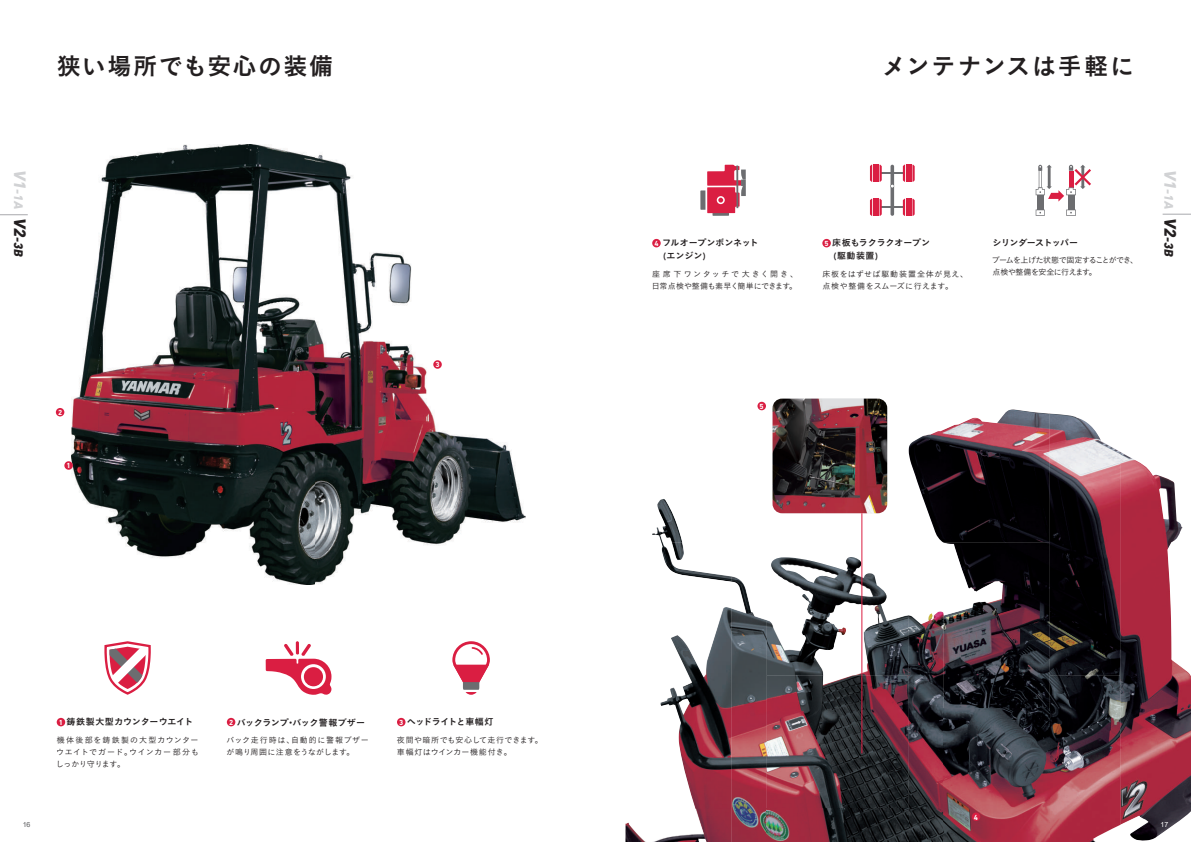
<style>
.page{position:relative;width:1191px;height:842px;background:#fff}
.page>*{position:absolute;margin:0;border:0;box-sizing:border-box;transform-origin:0 0}
.t1{font:24px "Koburina Go Std W6";letter-spacing:.06em;color:#231f20}
.t2{font:24px "Koburina Go Std W6";letter-spacing:.08em;color:#231f20}
.t3{font:italic 800 12.8px "DIN Next LT Pro";color:#d1d2d4}
.t4{font:italic 800 12.8px "DIN Next LT Pro";color:#231f20}
.t5{font:9px/13.5px "Koburina Go Std W6";letter-spacing:-.01em;color:#231f20}
.t6{font:9px "Koburina Go Std W6";letter-spacing:-.06em;color:#231f20}
.t7{font:9px "Koburina Go Std W6";letter-spacing:-.07em;color:#231f20}
.t8{font:8px/12px "Koburina Go Std W3";letter-spacing:.035em;color:#231f20}
.t9{font:8px/12px "Koburina Go Std W3";letter-spacing:.055em;color:#231f20}
.t10{font:8px/12px "Koburina Go Std W3";letter-spacing:-.07em;color:#231f20}
.t11{font:700 7.5px "DIN Next LT Pro";color:#fff}
.t12{font:7px "Arial";color:#57585a}
.t13{font:7px "Arial";color:#fff}
.s1{font-size:17px}
.s2{font-size:17px;color:#231f20}
.s3{color:#231f20}
.s4{font-family:"Avenir Next";font-weight:600}
</style>
<div class="page">
<img style="left:72px;top:145px;width:453px;height:439px">
<img style="left:908px;top:409px;width:141px;height:133px">
<img style="left:1049px;top:413px;width:71px;height:429px">
<img style="left:1120px;top:452px;width:71px;height:389px">
<img style="left:652px;top:499px;width:30px;height:43px">
<img style="left:661px;top:542px;width:70px;height:267px">
<img style="left:767px;top:557px;width:80px;height:118px">
<img style="left:943px;top:542px;width:106px;height:300px">
<img style="left:731px;top:576px;width:36px;height:266px">
<img style="left:908px;top:611px;width:35px;height:231px">
<img style="left:766px;top:675px;width:142px;height:167px">
<img style="left:625px;top:809px;width:106px;height:33px">
<img style="left:772px;top:399px;width:115px;height:114px">
<svg style="left:0;top:214px;width:28px;height:1px"></svg>
<svg style="left:1162px;top:214px;width:29px;height:1px"></svg>
<div style="left:64px;top:461px;width:9px;height:9px;background:#da1e42;border-radius:50%"></div>
<div style="left:56px;top:408px;width:8px;height:8px;background:#da1e42;border-radius:50%"></div>
<div style="left:652px;top:239px;width:8px;height:8px;background:#da1e42;border-radius:50%"></div>
<div style="left:822px;top:239px;width:9px;height:8px;background:#da1e42;border-radius:50%"></div>
<div style="left:971px;top:812px;width:9px;height:9px;background:#da1e42;border-radius:50%"></div>
<svg style="left:700px;top:165px;width:46px;height:51px"></svg>
<div style="left:433px;top:360px;width:9px;height:9px;background:#da1e42;border-radius:50%"></div>
<div style="left:57px;top:718px;width:8px;height:8px;background:#da1e42;border-radius:50%"></div>
<svg style="left:104px;top:641px;width:47px;height:54px"></svg>
<div style="left:227px;top:718px;width:8px;height:8px;background:#da1e42;border-radius:50%"></div>
<svg style="left:266px;top:641px;width:65px;height:54px"></svg>
<svg style="left:452px;top:641px;width:38px;height:54px"></svg>
<div style="left:397px;top:718px;width:8px;height:8px;background:#da1e42;border-radius:50%"></div>
<div style="left:1037px;top:195px;width:6px;height:15px;background:#6c6d70"></div>
<svg style="left:1035px;top:210px;width:9px;height:6px"></svg>
<div style="left:1067px;top:195px;width:7px;height:15px;background:#6c6d70"></div>
<svg style="left:1066px;top:210px;width:9px;height:6px"></svg>
<svg style="left:1035px;top:165px;width:56px;height:37px"></svg>
<svg style="left:890px;top:184px;width:4px;height:32px"></svg>
<svg style="left:870px;top:199px;width:44px;height:17px"></svg>
<svg style="left:870px;top:165px;width:44px;height:23px"></svg>
<div style="left:757px;top:402px;width:9px;height:8px;background:#da1e42;border-radius:50%"></div>
<hr style="left:861px;top:513px;width:1px;height:240px;background:#da1e42">
<h1 class="t1" style="left:57px;top:47px;width:278px">狭い場所でも安心の装備</h1>
<h2 class="t3" style="left:26px;top:170px;width:88px;rotate:90deg"><span class="s1">V1</span>-1A <span class="s2">V2</span><span class="s3">-3B</span></h2>
<p class="t11" style="left:58px;top:408px;width:6px">2</p>
<p class="t11" style="left:67px;top:461px;width:6px">1</p>
<p class="t11" style="left:435px;top:360px;width:6px">3</p>
<p class="t12" style="left:23px;top:819px;width:9px">16</p>
<p class="t11" style="left:59px;top:718px;width:6px">1</p>
<p class="t5" style="left:237px;top:716px;width:130px">バックランプ･バック警報ブザー</p>
<p class="t9" style="left:226px;top:734px;width:144px">バック走行時は、自動的に警報ブザーが鳴り周囲に注意をうながします。</p>
<p class="t5" style="left:67px;top:715px;width:128px">鋳鉄製大型カウンターウエイト</p>
<p class="t8" style="left:56px;top:734px;width:145px;text-align:justify">機体後部を鋳鉄製の大型カウンターウエイトでガード。ウインカー部分もしっかり守ります。</p>
<p class="t11" style="left:229px;top:718px;width:6px">2</p>
<p class="t6" style="left:407px;top:715px;width:88px">ヘッドライトと車幅灯</p>
<p class="t8" style="left:397px;top:734px;width:147px">夜間や暗所でも安心して走行できます。車幅灯はウインカー機能付き。</p>
<p class="t11" style="left:399px;top:718px;width:6px">3</p>
<h1 class="t2" style="left:882px;top:47px;width:253px">メンテナンスは手軽に</h1>
<p class="t5" style="left:662px;top:236px;width:98px">フルオープンボンネット<span class="s4">(</span>エンジン<span class="s4">)</span></p>
<p class="t8" style="left:652px;top:268px;width:148px">座席下ワンタッチで大きく開き、日常点検や整備も素早く簡単にできます。</p>
<p class="t11" style="left:654px;top:239px;width:6px">4</p>
<p class="t5" style="left:832px;top:236px;width:99px">床板もラクラクオープン<span class="s4">(</span>駆動装置<span class="s4">)</span></p>
<p class="t9" style="left:822px;top:268px;width:147px">床板をはずせば駆動装置全体が見え、点検や整備をスムーズに行えます。</p>
<p class="t11" style="left:824px;top:239px;width:6px">5</p>
<p class="t7" style="left:992px;top:235px;width:87px">シリンダーストッパー</p>
<p class="t10" style="left:992px;top:254px;width:148px">ブームを上げた状態で固定することができ、点検や整備を安全に行えます。</p>
<h2 class="t3" style="left:1176px;top:170px;width:41px;rotate:90deg"><span class="s1">V1</span>-1A</h2>
<h2 class="t4" style="left:1176px;top:218px;width:40px;rotate:90deg"><span class="s1">V2</span>-3B</h2>
<p class="t11" style="left:759px;top:402px;width:6px">5</p>
<p class="t11" style="left:974px;top:813px;width:6px">4</p>
<p class="t13" style="left:1160px;top:819px;width:9px">17</p>
</div>
